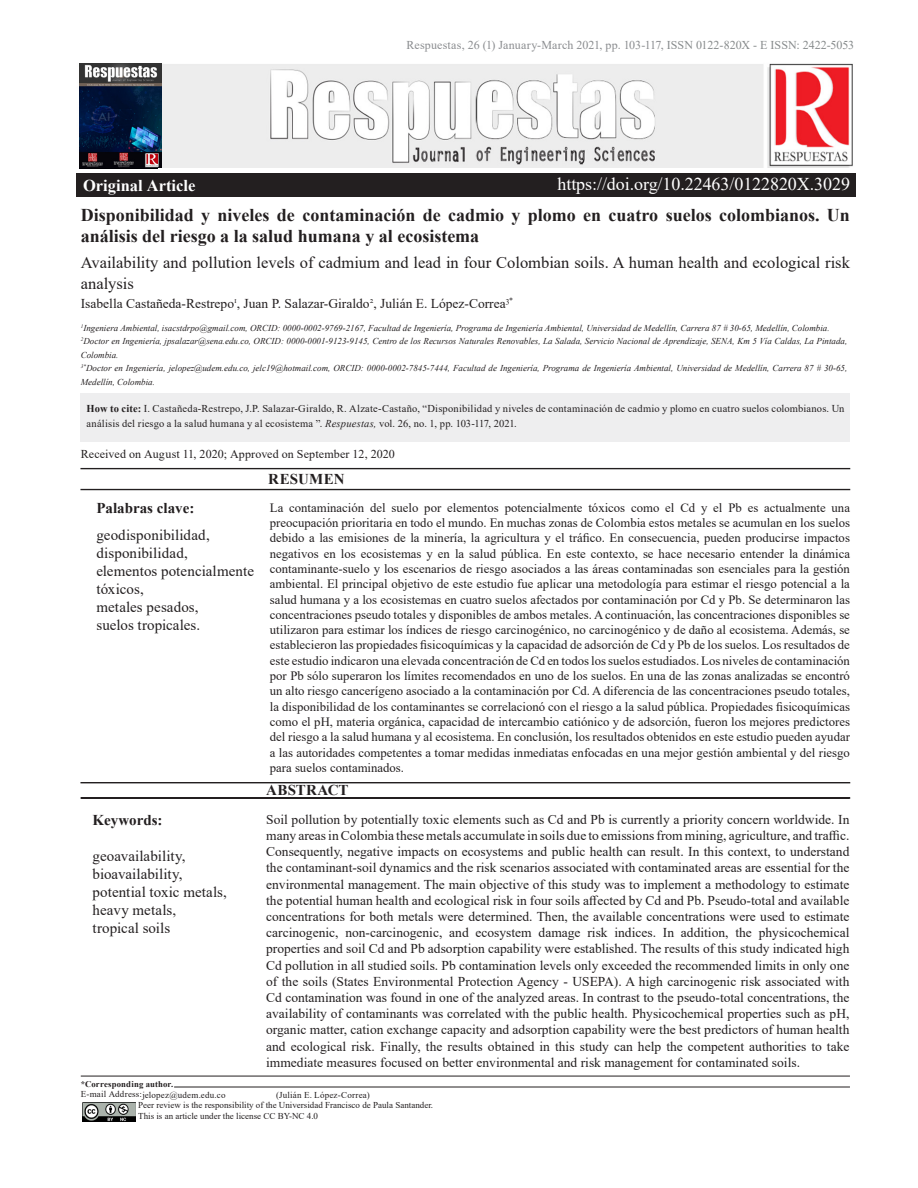
<style>
.page{position:relative;width:918px;height:1188px;background:#fff}
.page>*{position:absolute;margin:0;border:0;box-sizing:border-box;transform-origin:0 0}
.Título_1{font:700 18px/21px "Times New Roman";color:#231f20}
.Título_1-2{font:18px "Times New Roman";letter-spacing:-.005em;color:#fff}
.Título_1-3{font:16.5px/21px "Times New Roman";color:#231f20}
.t1{font:700 16.5px "Times New Roman";color:#fff}
.t2{font:15px/18px "Times New Roman";letter-spacing:.005em;color:#231f20}
.Título_1-4{font:700 15px "Times New Roman";color:#231f20}
.Resumen{font:13.5px/16.2px "Times New Roman";color:#231f20;text-align:justify}
.Título_1-5{font:13.5px "Times New Roman";color:#231f20}
.Resumen-2{font:12.75px/15.3px "Times New Roman";color:#231f20;text-align:justify}
.t3{font:12px "Times New Roman";letter-spacing:.005em;color:#8a8c8f}
.t4{font:12px "Times New Roman";letter-spacing:.01em;color:#231f20}
.t5{font:10.5px/15px "Times New Roman";letter-spacing:.015em;color:#231f20}
.Título_1-6{font:italic 9px/13.5px "Times New Roman";color:#231f20}
.t6{font:9px/10.8px "Times New Roman";color:#231f20}
.t7{font:9px "Times New Roman";letter-spacing:.025em;color:#231f20}
.t8{font:700 8.7px "Times New Roman";letter-spacing:.02em;color:#231f20}
.s1{color:#868a8b}
.s2{font-weight:700}
.s3{font-style:italic}
</style>
<div class="page">
<hr style="left:174px;top:1087px;width:676px;height:1px;background:#231f20">
<img style="left:82px;top:1102px;width:54px;height:20px">
<div style="left:76px;top:173px;width:780px;height:24px;background:#231f20"></div>
<img style="left:79px;top:63px;width:774px;height:105px">
<img style="left:80px;top:64px;width:82px;height:104px">
<hr style="left:81px;top:783px;width:769px;height:1px;background:#231f20">
<div style="left:81px;top:782px;width:769px;height:1px;border:1px solid #231f20"></div>
<div style="left:81px;top:798px;width:769px;height:1px;border:1px solid #231f20"></div>
<div style="left:81px;top:468px;width:769px;height:1px;border:1px solid #231f20"></div>
<div style="left:81px;top:489px;width:769px;height:1px;border:1px solid #231f20"></div>
<hr style="left:81px;top:1076px;width:769px;height:1px;background:#231f20">
<div style="left:81px;top:394px;width:769px;height:48px;background:#eeeeef"></div>
<p class="t1" style="left:83px;top:174px;width:114px">Original Article</p>
<p class="t3" style="left:407px;top:36px;width:449px">Respuestas, 26 (1) January-March 2021, pp. 103-117, <span class="s1">ISSN 0122-820X - E ISSN: 2422-5053</span></p>
<p class="Título_1-2" style="left:558px;top:171px;width:294px">https://doi.org/10.22463/0122820X.3029</p>
<p class="Título_1" style="left:81px;top:204px;width:771px">Disponibilidad y niveles de contaminación de cadmio y plomo en cuatro suelos colombianos. Un análisis del riesgo a la salud humana y al ecosistema</p>
<p class="Título_1-3" style="left:81px;top:251px;width:771px">Availability and pollution levels of cadmium and lead in four Colombian soils. A human health and ecological risk analysis</p>
<p class="Título_1-5" style="left:81px;top:294px;width:434px">Isabella Castañeda-Restrepo<sup>1</sup>, Juan P. Salazar-Giraldo<sup>2</sup>, Julián E. López-Correa<sup>3*</sup></p>
<p class="Título_1-6" style="left:81px;top:321px;width:750px"><sup>1</sup>Ingeniera Ambiental, isacstdrpo@gmail.com, ORCID: 0000-0002-9769-2167, Facultad de Ingeniería, Programa de Ingeniería Ambiental, Universidad de Medellín, Carrera 87 # 30-65, Medellín, Colombia.</p>
<p class="Título_1-6" style="left:81px;top:334px;width:768px"><sup>2</sup>Doctor en Ingeniería, jpsalazar@sena.edu.co, ORCID: 0000-0001-9123-9145, Centro de los Recursos Naturales Renovables, La Salada, Servicio Nacional de Aprendizaje, SENA, Km 5 Vía Caldas, La Pintada,<br>Colombia.</p>
<p class="Título_1-6" style="left:81px;top:361px;width:768px"><sup>3*</sup>Doctor en Ingeniería, jelopez@udem.edu.co, jelc19@hotmail.com, ORCID: 0000-0002-7845-7444, Facultad de Ingeniería, Programa de Ingeniería Ambiental, Universidad de Medellín, Carrera 87 # 30-65,<br>Medellín, Colombia.</p>
<p class="t5" style="left:87px;top:400px;width:759px"><span class="s2">How to cite:</span> I. Castañeda-Restrepo, J.P. Salazar-Giraldo, R. Alzate-Castaño, “Disponibilidad y niveles de contaminación de cadmio y plomo en cuatro suelos colombianos. Un análisis del riesgo a la salud humana y al ecosistema ”. <span class="s3">Respuestas,</span> vol. 26, no. 1, pp. 103-117, 2021.</p>
<p class="t4" style="left:81px;top:446px;width:316px">Received on August 11, 2020; Approved on September 12, 2020</p>
<p class="Título_1-4" style="left:96px;top:497px;width:99px">Palabras clave:</p>
<p class="t2" style="left:96px;top:525px;width:115px">geodisponibilidad, disponibilidad,</p>
<p class="t2" style="left:96px;top:561px;width:159px">elementos potencialmente tóxicos,</p>
<p class="t2" style="left:96px;top:597px;width:104px">metales pesados,</p>
<p class="t2" style="left:96px;top:615px;width:105px">suelos tropicales.</p>
<p class="Título_1-4" style="left:268px;top:468px;width:78px">RESUMEN</p>
<p class="Resumen-2" style="left:270px;top:499px;width:582px">La contaminación del suelo por elementos potencialmente tóxicos como el Cd y el Pb es actualmente una preocupación prioritaria en todo el mundo. En muchas zonas de Colombia estos metales se acumulan en los suelos debido a las emisiones de la minería, la agricultura y el tráfico. En consecuencia, pueden producirse impactos negativos en los ecosistemas y en la salud pública. En este contexto, se hace necesario entender la dinámica contaminante-suelo y los escenarios de riesgo asociados a las áreas contaminadas son esenciales para la gestión ambiental. El principal objetivo de este estudio fue aplicar una metodología para estimar el riesgo potencial a la salud humana y a los ecosistemas en cuatro suelos afectados por contaminación por Cd y Pb. Se determinaron las concentraciones pseudo totales y disponibles de ambos metales. A continuación, las concentraciones disponibles se utilizaron para estimar los índices de riesgo carcinogénico, no carcinogénico y de daño al ecosistema. Además, se establecieron las propiedades fisicoquímicas y la capacidad de adsorción de Cd y Pb de los suelos. Los resultados de este estudio indicaron una elevada concentración de Cd en todos los suelos estudiados. Los niveles de contaminación por Pb sólo superaron los límites recomendados en uno de los suelos. En una de las zonas analizadas se encontró un alto riesgo cancerígeno asociado a la contaminación por Cd. A diferencia de las concentraciones pseudo totales, la disponibilidad de los contaminantes se correlacionó con el riesgo a la salud pública. Propiedades fisicoquímicas como el pH, materia orgánica, capacidad de intercambio catiónico y de adsorción, fueron los mejores predictores del riesgo a la salud humana y al ecosistema. En conclusión, los resultados obtenidos en este estudio pueden ayudar a las autoridades competentes a tomar medidas inmediatas enfocadas en una mejor gestión ambiental y del riesgo para suelos contaminados.</p>
<p class="Título_1-4" style="left:266px;top:779px;width:84px">ABSTRACT</p>
<p class="Resumen" style="left:266px;top:811px;width:585px">Soil pollution by potentially toxic elements such as Cd and Pb is currently a priority concern worldwide. In many areas in Colombia these metals accumulate in soils due to emissions from mining, agriculture, and traffic.<br>Consequently, negative impacts on ecosystems and public health can result. In this context, to understand the contaminant-soil dynamics and the risk scenarios associated with contaminated areas are essential for the environmental management. The main objective of this study was to implement a methodology to estimate the potential human health and ecological risk in four soils affected by Cd and Pb. Pseudo-total and available concentrations for both metals were determined. Then, the available concentrations were used to estimate carcinogenic, non-carcinogenic, and ecosystem damage risk indices. In addition, the physicochemical properties and soil Cd and Pb adsorption capability were established. The results of this study indicated high Cd pollution in all studied soils. Pb contamination levels only exceeded the recommended limits in only one of the soils (States Environmental Protection Agency - USEPA). A high carcinogenic risk associated with Cd contamination was found in one of the analyzed areas. In contrast to the pseudo-total concentrations, the availability of contaminants was correlated with the public health. Physicochemical properties such as pH, organic matter, cation exchange capacity and adsorption capability were the best predictors of human health and ecological risk. Finally, the results obtained in this study can help the competent authorities to take immediate measures focused on better environmental and risk management for contaminated soils.</p>
<p class="t7" style="left:276px;top:1088px;width:95px">(Julián E. López-Correa)</p>
<p class="Título_1-4" style="left:93px;top:809px;width:71px">Keywords:</p>
<p class="t2" style="left:93px;top:846px;width:94px">geoavailability, bioavailability,</p>
<p class="t2" style="left:93px;top:882px;width:136px">potential toxic metals, heavy metals,</p>
<p class="t2" style="left:93px;top:918px;width:79px">tropical soils</p>
<p class="t8" style="left:81px;top:1078px;width:94px">*Corresponding author.</p>
<p class="t6" style="left:138px;top:1089px;width:296px;text-indent:-57px">E-mail Address:jelopez@udem.edu.co<br>Peer review is the responsibility of the Universidad Francisco de Paula Santander.<br>This is an article under the license CC BY-NC 4.0</p>
<p class="t6" style="left:160px;top:1108px;width:297px">Peer review is the responsibility of the Universidad Francisco de Paula Santander.</p>
</div>
